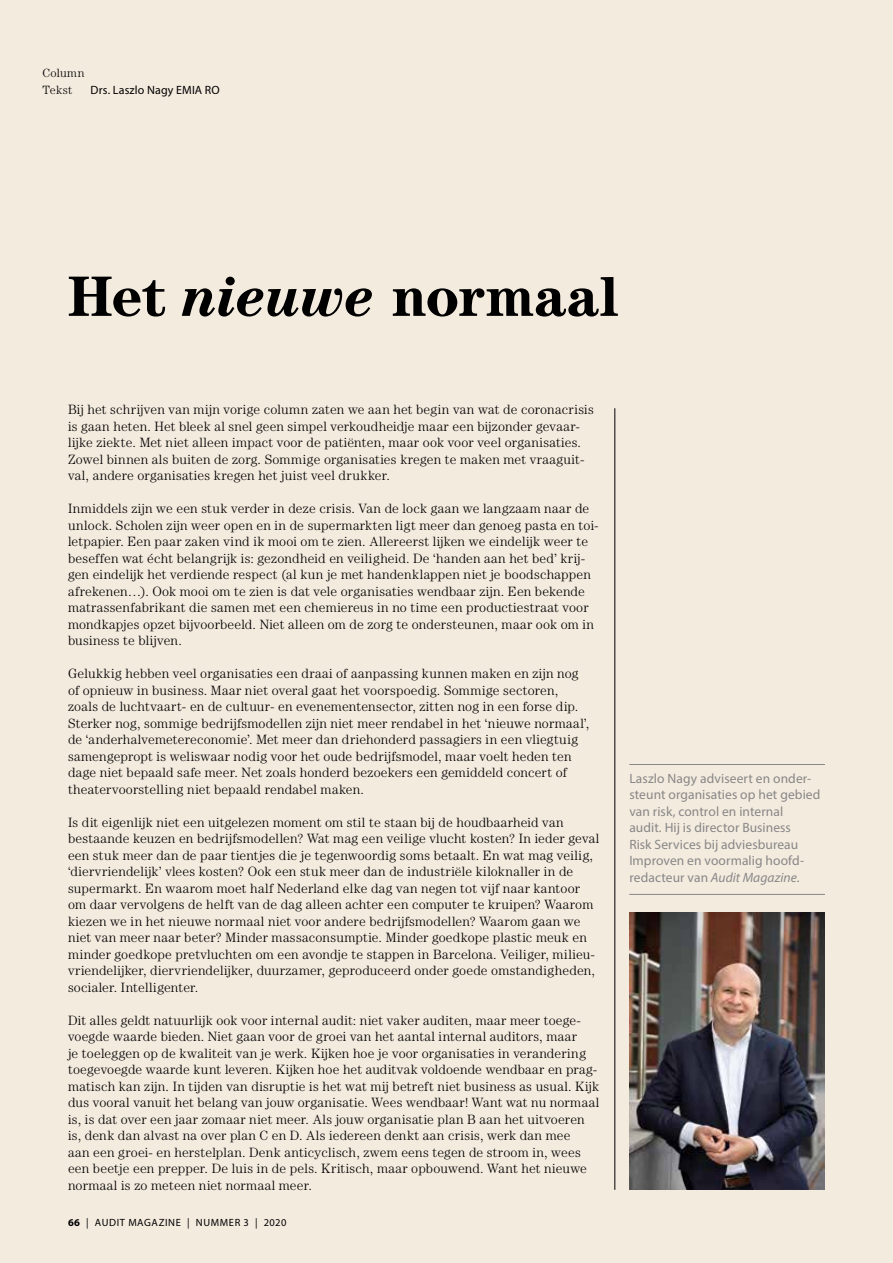
<style>
.page{position:relative;width:893px;height:1263px;background:#f4ebdf}
.page>*{position:absolute;margin:0;border:0;box-sizing:border-box;transform-origin:0 0}
.t1{font:700 57px "Century LT";letter-spacing:-.005em;color:#000}
.t2{font:300 13.5px/16.5px "Century LT";letter-spacing:.015em;color:#000}
.t3{font:13.5px/16.5px "Myriad Pro";letter-spacing:.005em;color:#878787}
.t4{font:12px "Myriad Pro";letter-spacing:.015em;color:#000}
.t5{font:300 12px/16.5px "Century LT";letter-spacing:.02em;color:#000}
.t6{font:10.5px "Myriad Pro";letter-spacing:.06em;color:#000}
.s1{font-style:italic}
.s2{font-weight:700}
</style>
<div class="page">
<img style="left:629px;top:912px;width:196px;height:278px">
<hr style="left:614px;top:408px;width:1px;height:782px;background:#000">
<hr style="left:629px;top:894px;width:196px;height:1px;background:#878787">
<hr style="left:629px;top:764px;width:196px;height:1px;background:#878787">
<p class="t5" style="left:43px;top:64px;width:43px">Column<br>Tekst</p>
<p class="t4" style="left:91px;top:82px;width:131px">Drs. Laszlo Nagy EMIA RO</p>
<h1 class="t1" style="left:68px;top:262px;width:552px">Het <span class="s1">nieuwe</span> normaal</h1>
<p class="t2" style="left:68px;top:401px;width:527px">Bij het schrijven van mijn vorige column zaten we aan het begin van wat de coronacrisis is gaan heten. Het bleek al snel geen simpel verkoudheidje maar een bijzonder gevaar&shy;lijke ziekte. Met niet alleen impact voor de patiënten, maar ook voor veel organisaties.<br>Zowel binnen als buiten de zorg. Sommige organisaties kregen te maken met vraaguit&shy;val, andere organisaties kregen het juist veel drukker.</p>
<p class="t2" style="left:68px;top:500px;width:532px">Inmiddels zijn we een stuk verder in deze crisis. Van de lock gaan we langzaam naar de unlock. Scholen zijn weer open en in de supermarkten ligt meer dan genoeg pasta en toi&shy;letpapier. Een paar zaken vind ik mooi om te zien. Allereerst lijken we eindelijk weer te beseffen wat écht belangrijk is: gezondheid en veiligheid. De ‘handen aan het bed’ krij&shy;gen eindelijk het verdiende respect (al kun je met handenklappen niet je boodschappen afrekenen…). Ook mooi om te zien is dat vele organisaties wendbaar zijn. Een bekende matrassenfabrikant die samen met een chemiereus in no time een productiestraat voor mondkapjes opzet bijvoorbeeld. Niet alleen om de zorg te ondersteunen, maar ook om in business te blijven.</p>
<p class="t2" style="left:68px;top:665px;width:523px">Gelukkig hebben veel organisaties een draai of aanpassing kunnen maken en zijn nog of opnieuw in business. Maar niet overal gaat het voorspoedig. Sommige sectoren, zoals de luchtvaart- en de cultuur- en evenementensector, zitten nog in een forse dip.<br>Sterker nog, sommige bedrijfsmodellen zijn niet meer rendabel in het ‘nieuwe normaal’, de ‘anderhalvemetereconomie’. Met meer dan driehonderd passagiers in een vliegtuig samengepropt is weliswaar nodig voor het oude bedrijfsmodel, maar voelt heden ten dage niet bepaald safe meer. Net zoals honderd bezoekers een gemiddeld concert of theatervoorstelling niet bepaald rendabel maken.</p>
<p class="t2" style="left:68px;top:813px;width:533px">Is dit eigenlijk niet een uitgelezen moment om stil te staan bij de houdbaarheid van bestaande keuzen en bedrijfsmodellen? Wat mag een veilige vlucht kosten? In ieder geval een stuk meer dan de paar tientjes die je tegenwoordig soms betaalt. En wat mag veilig, ‘diervriendelijk’ vlees kosten? Ook een stuk meer dan de industriële kiloknaller in de supermarkt. En waarom moet half Nederland elke dag van negen tot vijf naar kantoor om daar vervolgens de helft van de dag alleen achter een computer te kruipen? Waarom kiezen we in het nieuwe normaal niet voor andere bedrijfsmodellen? Waarom gaan we niet van meer naar beter? Minder massaconsumptie. Minder goedkope plastic meuk en minder goedkope pretvluchten om een avondje te stappen in Barcelona. Veiliger, milieu&shy;vriendelijker, diervriendelijker, duurzamer, geproduceerd onder goede omstandigheden, socialer. Intelligenter.</p>
<p class="t2" style="left:68px;top:1011px;width:533px">Dit alles geldt natuurlijk ook voor internal audit: niet vaker auditen, maar meer toege&shy;voegde waarde bieden. Niet gaan voor de groei van het aantal internal auditors, maar<br>je toeleggen op de kwaliteit van je werk. Kijken hoe je voor organisaties in verandering toegevoegde waarde kunt leveren. Kijken hoe het auditvak voldoende wendbaar en prag&shy;matisch kan zijn. In tijden van disruptie is het wat mij betreft niet business as usual. Kijk dus vooral vanuit het belang van jouw organisatie. Wees wendbaar! Want wat nu normaal is, is dat over een jaar zomaar niet meer. Als jouw organisatie plan B aan het uitvoeren is, denk dan alvast na over plan C en D. Als iedereen denkt aan crisis, werk dan mee<br>aan een groei- en herstelplan. Denk anticyclisch, zwem eens tegen de stroom in, wees een beetje een prepper. De luis in de pels. Kritisch, maar opbouwend. Want het nieuwe normaal is zo meteen niet normaal meer.</p>
<p class="t6" style="left:68px;top:1216px;width:220px"><span class="s2">66</span> | AUDIT MAGAZINE | NUMMER 3 | 2020</p>
<p class="t3" style="left:629px;top:770px;width:193px">Laszlo Nagy adviseert en onder&shy;steunt organisaties op het gebied van risk, control en internal<br>audit. Hij is director Business<br>Risk Services bij adviesbureau<br>Improven en voormalig hoofd&shy;redacteur van <span class="s1">Audit Magazine.</span></p>
</div>
